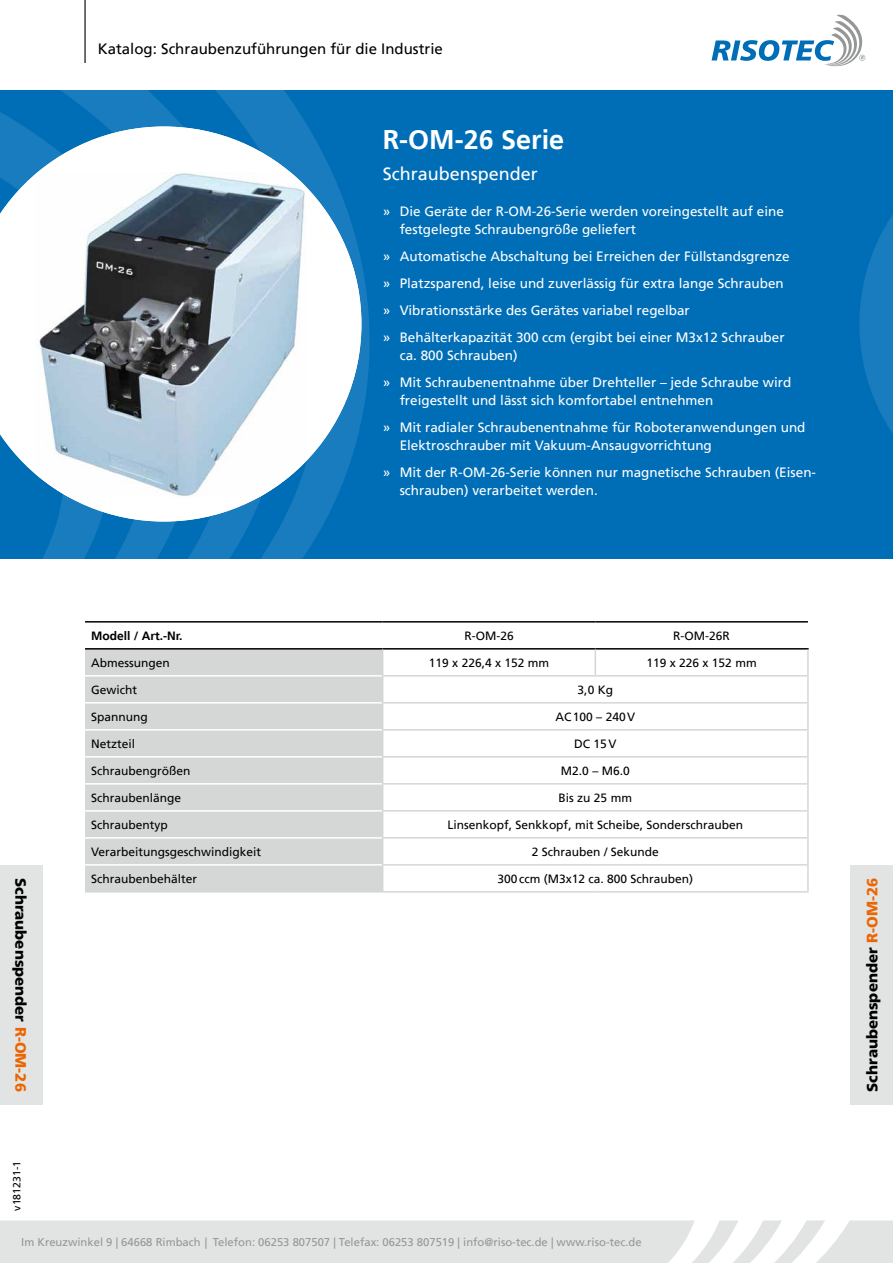
<style>
.page{position:relative;width:893px;height:1263px;background:#fff}
.page>*{position:absolute;margin:0;border:0;box-sizing:border-box;transform-origin:0 0}
.t1{font:700 27px "Frutiger LT";color:#fff}
.t2{font:18px "Frutiger LT";color:#fff}
.t3{font:900 15px "Frutiger LT";color:#000}
.t4{font:15px "Frutiger LT";color:#000}
.t5{font:13.5px/27px "Frutiger LT";color:#fff}
.t6{font:12px "Frutiger LT";color:#000}
.t7{font:700 12px "Frutiger LT";color:#000}
.t8{font:11.25px "Frutiger LT";color:#959797}
.t9{font:10.5px "Frutiger LT";color:#000}
.s1{color:#ec6502}
</style>
<div class="page">
<div style="left:0;top:90px;width:893px;height:468px;background:#006eb7"></div>
<svg style="left:0;top:90px;width:370px;height:468px"></svg>
<hr style="left:84px;top:0;width:2px;height:63px;background:#000">
<svg style="left:711px;top:15px;width:154px;height:51px"></svg>
<svg style="left:0;top:1220px;width:893px;height:43px;background:#e5e7e7"></svg>
<svg style="left:859px;top:215px;width:34px;height:218px"></svg>
<svg style="left:0;top:126px;width:361px;height:395px;fill:#fff"></svg>
<img style="left:35px;top:172px;width:271px;height:326px">
<div style="left:85px;top:650px;width:297px;height:241px;background:#d5d7d7"></div>
<hr style="left:382px;top:675px;width:213px;height:2px;background:#d5d7d7">
<hr style="left:595px;top:675px;width:214px;height:2px;background:#d5d7d7">
<hr style="left:85px;top:675px;width:297px;height:2px;background:#fff">
<hr style="left:85px;top:702px;width:297px;height:2px;background:#fff">
<hr style="left:85px;top:729px;width:297px;height:2px;background:#fff">
<hr style="left:85px;top:756px;width:297px;height:2px;background:#fff">
<hr style="left:85px;top:783px;width:297px;height:2px;background:#fff">
<hr style="left:85px;top:810px;width:297px;height:2px;background:#fff">
<hr style="left:85px;top:837px;width:297px;height:2px;background:#fff">
<hr style="left:85px;top:864px;width:297px;height:2px;background:#fff">
<hr style="left:383px;top:621px;width:212px;height:2px;background:#000">
<hr style="left:595px;top:621px;width:213px;height:2px;background:#000">
<hr style="left:383px;top:648px;width:212px;height:2px;background:#000">
<hr style="left:595px;top:648px;width:214px;height:2px;background:#000">
<hr style="left:85px;top:621px;width:298px;height:2px;background:#000">
<hr style="left:85px;top:648px;width:298px;height:2px;background:#000">
<svg style="left:595px;top:650px;width:1px;height:25px"></svg>
<hr style="left:807px;top:650px;width:2px;height:25px;background:#d5d7d7">
<hr style="left:807px;top:677px;width:2px;height:25px;background:#d5d7d7">
<hr style="left:382px;top:702px;width:213px;height:2px;background:#d5d7d7">
<hr style="left:595px;top:702px;width:214px;height:2px;background:#d5d7d7">
<hr style="left:807px;top:704px;width:2px;height:25px;background:#d5d7d7">
<hr style="left:382px;top:729px;width:213px;height:2px;background:#d5d7d7">
<hr style="left:595px;top:729px;width:214px;height:2px;background:#d5d7d7">
<hr style="left:807px;top:731px;width:2px;height:25px;background:#d5d7d7">
<hr style="left:382px;top:756px;width:213px;height:2px;background:#d5d7d7">
<hr style="left:595px;top:756px;width:214px;height:2px;background:#d5d7d7">
<hr style="left:807px;top:758px;width:2px;height:25px;background:#d5d7d7">
<hr style="left:382px;top:783px;width:213px;height:2px;background:#d5d7d7">
<hr style="left:595px;top:783px;width:214px;height:2px;background:#d5d7d7">
<hr style="left:807px;top:785px;width:2px;height:25px;background:#d5d7d7">
<hr style="left:382px;top:810px;width:213px;height:2px;background:#d5d7d7">
<hr style="left:595px;top:810px;width:214px;height:2px;background:#d5d7d7">
<hr style="left:807px;top:812px;width:2px;height:25px;background:#d5d7d7">
<hr style="left:382px;top:837px;width:213px;height:2px;background:#d5d7d7">
<hr style="left:595px;top:837px;width:214px;height:2px;background:#d5d7d7">
<hr style="left:807px;top:839px;width:2px;height:25px;background:#d5d7d7">
<hr style="left:382px;top:864px;width:213px;height:2px;background:#d5d7d7">
<svg style="left:382px;top:650px;width:1px;height:241px"></svg>
<hr style="left:595px;top:864px;width:214px;height:2px;background:#d5d7d7">
<hr style="left:807px;top:866px;width:2px;height:25px;background:#d5d7d7">
<hr style="left:85px;top:891px;width:298px;height:2px;background:#d5d7d7">
<hr style="left:383px;top:891px;width:212px;height:2px;background:#d5d7d7">
<hr style="left:595px;top:891px;width:214px;height:2px;background:#d5d7d7">
<div style="left:850px;top:865px;width:43px;height:239px;background:#e2e4e4"></div>
<div style="left:0;top:865px;width:43px;height:239px;background:#e2e4e4"></div>
<p class="t4" style="left:98px;top:40px;width:347px">Katalog: Schraubenzuführungen für die Industrie</p>
<h1 class="t1" style="left:383px;top:123px;width:183px">R-OM-26 Serie</h1>
<h2 class="t2" style="left:383px;top:163px;width:157px">Schraubenspender</h2>
<p class="t5" style="left:400px;top:202px;width:386px;line-height:18px;text-indent:-17px">» Die Geräte der R-OM-26-Serie werden voreingestellt auf eine festgelegte Schraubengröße geliefert</p>
<p class="t5" style="left:383px;top:243px;width:409px">» Automatische Abschaltung bei Erreichen der Füllstandsgrenze » Platzsparend, leise und zuverlässig für extra lange Schrauben » Vibrationsstärke des Gerätes variabel regelbar<br>» Behälterkapazität 300 ccm (ergibt bei einer M3x12 Schrauber</p>
<p class="t5" style="left:383px;top:342px;width:410px;text-indent:17px">ca. 800 Schrauben)<br>» Mit Schraubenentnahme ü ber Drehteller – jede Schraube wird</p>
<p class="t5" style="left:383px;top:387px;width:424px;text-indent:17px">freigestellt und lässt sich komfortabel entnehmen<br>» Mit radialer Schraubenentnahme für Roboteranwendungen und</p>
<p class="t5" style="left:383px;top:432px;width:435px;text-indent:17px">Elektroschrauber mit Vakuum-Ansaugvorrichtung<br>» Mit der R-OM-26-Serie können nur magnetische Schrauben (Eisen-</p>
<p class="t5" style="left:400px;top:477px;width:200px">schrauben) verarbeitet werden.</p>
<p class="t3" style="left:30px;top:878px;width:215px;rotate:90deg">Schraubenspender <span class="s1">R-OM-26</span></p>
<p class="t9" style="left:11px;top:1211px;width:51px;rotate:-90deg">v181231-1</p>
<p class="t7" style="left:91px;top:629px;width:93px">Modell / Art.-Nr.</p>
<p class="t6" style="left:464px;top:629px;width:51px">R-OM-26</p>
<p class="t6" style="left:673px;top:629px;width:58px">R-OM-26R</p>
<p class="t6" style="left:91px;top:656px;width:80px">Abmessungen</p>
<p class="t6" style="left:429px;top:656px;width:122px">119 x 226,4 x 152 mm</p>
<p class="t6" style="left:647px;top:656px;width:112px">119 x 226 x 152 mm</p>
<p class="t6" style="left:91px;top:683px;width:47px">Gewicht</p>
<p class="t6" style="left:578px;top:683px;width:37px">3,0 Kg</p>
<p class="t6" style="left:91px;top:710px;width:58px">Spannung</p>
<p class="t6" style="left:555px;top:710px;width:81px">AC100 – 240V</p>
<p class="t6" style="left:91px;top:737px;width:46px">Netzteil</p>
<p class="t6" style="left:574px;top:737px;width:44px">DC 15V</p>
<p class="t6" style="left:91px;top:764px;width:101px">Schraubengrößen</p>
<p class="t6" style="left:561px;top:764px;width:70px">M2.0 – M6.0</p>
<p class="t6" style="left:91px;top:791px;width:92px">Schraubenlänge</p>
<p class="t6" style="left:559px;top:791px;width:75px">Bis zu 25 mm</p>
<p class="t6" style="left:91px;top:818px;width:78px">Schraubentyp</p>
<p class="t6" style="left:448px;top:818px;width:297px">Linsenkopf, Senkkopf, mit Scheibe, Sonderschrauben</p>
<p class="t6" style="left:91px;top:845px;width:172px">Verarbeitungsgeschwindigkeit</p>
<p class="t6" style="left:532px;top:845px;width:128px">2 Schrauben / Sekunde</p>
<p class="t6" style="left:91px;top:872px;width:108px">Schraubenbehälter</p>
<p class="t6" style="left:498px;top:872px;width:197px">300ccm (M3x12 ca. 800 Schrauben)</p>
<p class="t8" style="left:21px;top:1235px;width:622px">Im Kreuzwinkel 9 | 64668 Rimbach | Telefon: 06253 807507 | Telefax: 06253 807519 | info@riso-tec.de | www.riso-tec.de</p>
<p class="t3" style="left:863px;top:1092px;width:215px;rotate:-90deg">Schraubenspender <span class="s1">R-OM-26</span></p>
</div>
